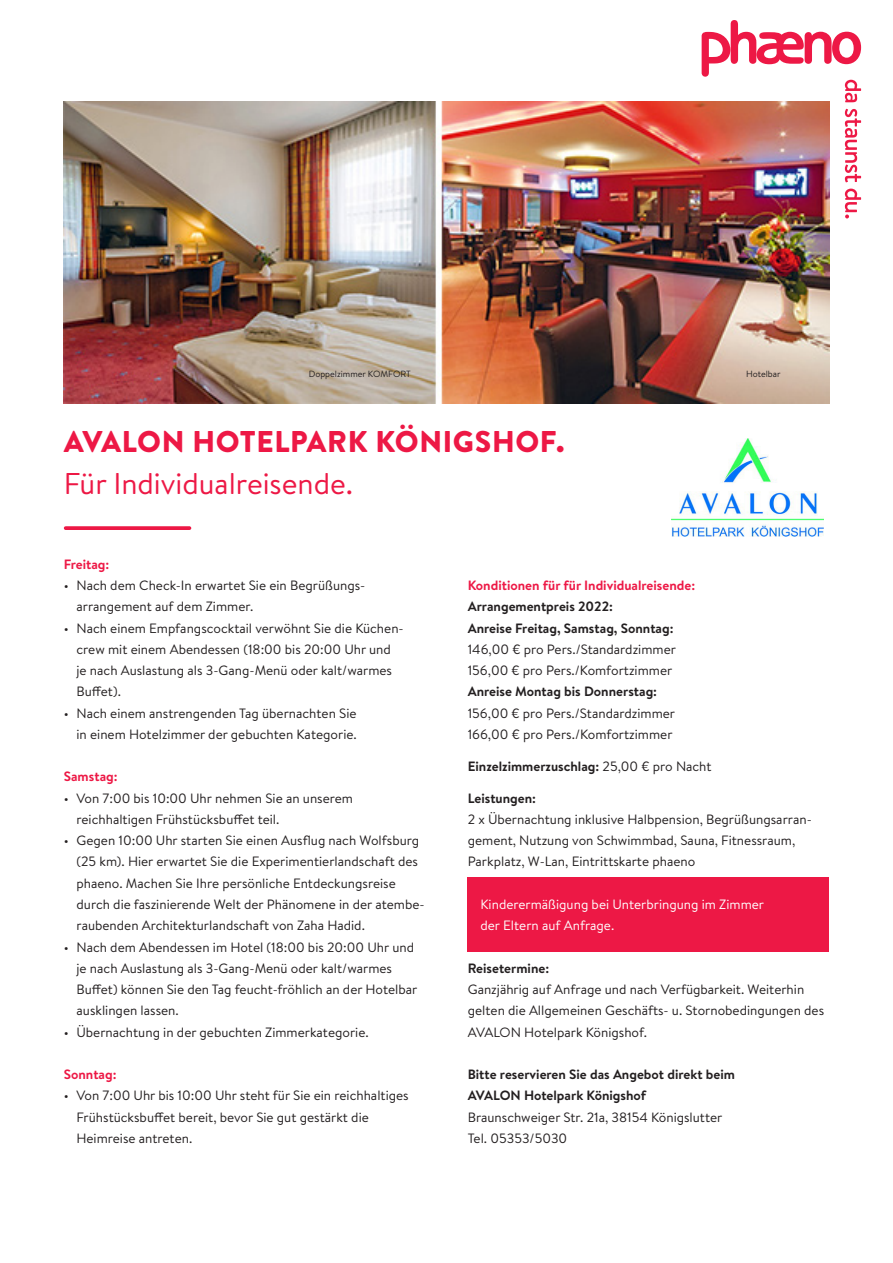
<style>
.page{position:relative;width:893px;height:1263px;background:#fff}
.page>*{position:absolute;margin:0;border:0;box-sizing:border-box;transform-origin:0 0}
.Titelüberschriften{font:900 30px "Brandon Text";letter-spacing:.02em;color:#ed1845}
.Subtitel{font:30px "Brandon Text";color:#ed1845}
.Fließtext{font:13.5px/21.3px "Brandon Text";color:#231f20}
.Fließtext-2{font:700 13.5px "Brandon Text";color:#231f20}
.Kleine_Überschriften{font:700 13.5px "Brandon Text";color:#ed1845}
.Fließtext-3{font:13.5px/21.3px "Brandon Text";color:#fff}
.t1{font:9px "Brandon Text";color:#231f20}
.s1{font-weight:400}
</style>
<div class="page">
<div style="left:468px;top:877px;width:361px;height:74px;background:#ed1845"></div>
<svg style="left:702px;top:20px;width:159px;height:198px"></svg>
<svg style="left:66px;top:526px;width:123px;height:4px"></svg>
<img style="left:671px;top:438px;width:153px;height:99px">
<img style="left:64px;top:101px;width:765px;height:303px">
<p class="t1" style="left:309px;top:368px;width:104px">Doppelzimmer KOMFORT</p>
<p class="t1" style="left:746px;top:368px;width:36px">Hotelbar</p>
<p class="Titelüberschriften" style="left:64px;top:420px;width:502px">AVALON HOTELPARK KÖNIGSHOF.</p>
<p class="Subtitel" style="left:64px;top:463px;width:291px">Für Individualreisende.</p>
<p class="Kleine_Überschriften" style="left:64px;top:555px;width:47px">Freitag:</p>
<p class="Fließtext" style="left:77px;top:574px;width:290px;text-indent:-13px">• Nach dem Check-In erwartet Sie ein Begrüßungs&shy;arrangement auf dem Zimmer.</p>
<p class="Fließtext" style="left:77px;top:617px;width:329px;text-indent:-13px">• Nach einem Empfangscocktail verwöhnt Sie die Küchen&shy;crew mit einem Abendessen (18:00 bis 20:00 Uhr und je nach Auslastung als 3-Gang-Menü oder kalt/warmes Buffet).</p>
<p class="Fließtext" style="left:64px;top:702px;width:295px;text-align:right">• Nach einem anstrengenden Tag übernachten Sie in einem Hotelzimmer der gebuchten Kategorie.</p>
<p class="Kleine_Überschriften" style="left:64px;top:767px;width:55px">Samstag:</p>
<p class="Fließtext" style="left:77px;top:787px;width:278px;text-indent:-13px">• Von 7:00 bis 10:00 Uhr nehmen Sie an unserem reichhaltigen Frühstücksbuffet teil.</p>
<p class="Fließtext" style="left:77px;top:829px;width:350px;text-indent:-13px">• Gegen 10:00 Uhr starten Sie einen Ausflug nach Wolfsburg (25 km). Hier erwartet Sie die Experimentierlandschaft des phaeno. Machen Sie Ihre persönliche Entdeckungsreise durch die faszinierende Welt der Phänomene in der atembe&shy;raubenden Architekturlandschaft von Zaha Hadid.</p>
<p class="Fließtext" style="left:77px;top:936px;width:342px;text-indent:-13px">• Nach dem Abendessen im Hotel (18:00 bis 20:00 Uhr und je nach Auslastung als 3-Gang-Menü oder kalt/warmes Buffet) können Sie den Tag feucht-fröhlich an der Hotelbar ausklingen lassen.</p>
<p class="Fließtext" style="left:64px;top:1021px;width:306px">• Übernachtung in der gebuchten Zimmerkategorie.</p>
<p class="Kleine_Überschriften" style="left:64px;top:1065px;width:54px">Sonntag:</p>
<p class="Fließtext" style="left:77px;top:1084px;width:334px;text-indent:-13px">• Von 7:00 Uhr bis 10:00 Uhr steht für Sie ein reichhaltiges<br>Frühstücksbuffet bereit, bevor Sie gut gestärkt die<br>Heimreise antreten.</p>
<p class="Kleine_Überschriften" style="left:468px;top:576px;width:229px">Konditionen für für Individualreisende:</p>
<p class="Fließtext-2" style="left:468px;top:597px;width:147px">Arrangementpreis 2022:</p>
<p class="Fließtext-2" style="left:468px;top:618px;width:207px">Anreise Freitag, Samstag, Sonntag:</p>
<p class="Fließtext" style="left:468px;top:638px;width:210px">146,00 € pro Pers./Standardzimmer</p>
<p class="Fließtext" style="left:468px;top:659px;width:206px">156,00 € pro Pers./Komfortzimmer</p>
<p class="Fließtext-2" style="left:468px;top:682px;width:191px">Anreise Montag bis Donnerstag:</p>
<p class="Fließtext" style="left:468px;top:702px;width:209px">156,00 € pro Pers./Standardzimmer</p>
<p class="Fließtext" style="left:468px;top:723px;width:206px">166,00 € pro Pers./Komfortzimmer</p>
<p class="Fließtext-2" style="left:468px;top:757px;width:245px">Einzelzimmerzuschlag: <span class="s1">25,00 € pro Nacht</span></p>
<p class="Fließtext-2" style="left:468px;top:788px;width:70px">Leistungen:</p>
<p class="Fließtext" style="left:468px;top:808px;width:346px">2 x Übernachtung inklusive Halbpension, Begrüßungsarran&shy;gement, Nutzung von Schwimmbad, Sauna, Fitnessraum,<br>Parkplatz, W-Lan, Eintrittskarte phaeno</p>
<p class="Fließtext-3" style="left:480px;top:893px;width:285px">Kinderermäßigung bei Unterbringung im Zimmer der Eltern auf Anfrage.</p>
<p class="Fließtext-2" style="left:468px;top:959px;width:83px">Reisetermine:</p>
<p class="Fließtext" style="left:468px;top:978px;width:358px">Ganzjährig auf Anfrage und nach Verfügbarkeit. Weiterhin gelten die Allgemeinen Geschäfts- u. Stornobedingungen des<br>AVALON Hotelpark Königshof.</p>
<p class="Fließtext-2" style="left:468px;top:1065px;width:269px">Bitte reservieren Sie das Angebot direkt beim</p>
<p class="Fließtext-2" style="left:468px;top:1086px;width:180px">AVALON Hotelpark Königshof</p>
<p class="Fließtext" style="left:468px;top:1106px;width:256px">Braunschweiger Str. 21a, 38154 Königslutter</p>
<p class="Fließtext" style="left:468px;top:1127px;width:101px">Tel. 05353/5030</p>
</div>
